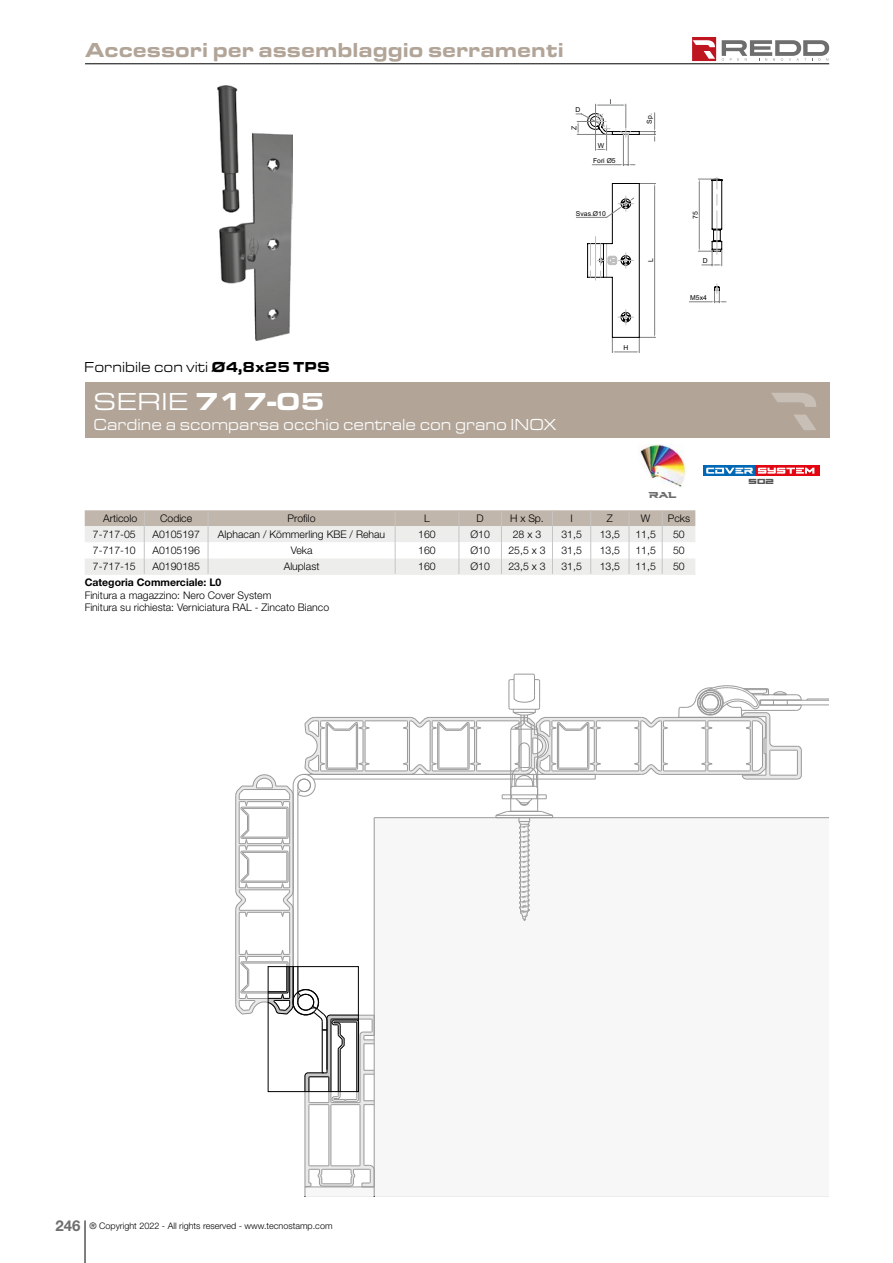
<style>
.page{position:relative;width:893px;height:1263px;background:#fff}
.page>*{position:absolute;margin:0;border:0;box-sizing:border-box;transform-origin:0 0}
.t1{font:900 25.5px "Eurostile Ext";color:#fff}
.t2{font:900 21px "Eurostile Ext";color:#b2a598;scale:.9 1}
.t3{font:16.5px "Eurostile Ext";color:#fff;scale:.88 1}
.t4{font:15px "Eurostile Ext";color:#000;scale:.88 1}
.TABELLE_LIGHT{font:300 10.5px "Helvetica Neue LT Std";color:#000}
.TABELLE_Piè_di_tabel{font:300 10.5px/12.6px "Helvetica Neue LT Std";color:#000}
.t5{font:10.5px "Cyberdyne";color:#6e6e6e}
.t6{font:300 9px "Helvetica Neue LT Std";color:#000}
.t7{font:9px "Cyberdyne";color:#565655}
.t8{font:6.75px "Arial";color:#010202}
.s1{font-weight:900}
.s2{font-weight:400}
.s3{font-weight:700}
.s4{font-weight:700;font-size:15px;color:#6e6e6e}
</style>
<div class="page">
<hr style="left:85px;top:1220px;width:1px;height:43px;background:#000">
<hr style="left:85px;top:64px;width:744px;height:1px;background:#000">
<div style="left:85px;top:383px;width:744px;height:55px;background:#b2a598"></div>
<svg style="left:722px;top:40px;width:107px;height:21px"></svg>
<svg style="left:692px;top:37px;width:24px;height:24px"></svg>
<svg style="left:771px;top:393px;width:45px;height:37px"></svg>
<svg style="left:576px;top:104px;width:150px;height:249px"></svg>
<img style="left:218px;top:86px;width:74px;height:255px">
<svg style="left:235px;top:674px;width:594px;height:522px"></svg>
<div style="left:268px;top:966px;width:91px;height:126px;border:1px solid #000"></div>
<svg style="left:85px;top:545px;width:610px;height:29px"></svg>
<hr style="left:85px;top:574px;width:59px;height:1px;background:#ededec">
<hr style="left:144px;top:574px;width:64px;height:1px;background:#ededec">
<hr style="left:208px;top:574px;width:30px;height:1px;background:#ededec">
<hr style="left:238px;top:574px;width:30px;height:1px;background:#ededec">
<hr style="left:268px;top:574px;width:51px;height:1px;background:#ededec">
<hr style="left:319px;top:574px;width:38px;height:1px;background:#ededec">
<hr style="left:357px;top:574px;width:38px;height:1px;background:#ededec">
<hr style="left:395px;top:574px;width:64px;height:1px;background:#ededec">
<hr style="left:459px;top:574px;width:42px;height:1px;background:#ededec">
<hr style="left:501px;top:574px;width:51px;height:1px;background:#ededec">
<hr style="left:552px;top:574px;width:39px;height:1px;background:#ededec">
<hr style="left:591px;top:574px;width:38px;height:1px;background:#ededec">
<hr style="left:629px;top:574px;width:33px;height:1px;background:#ededec">
<hr style="left:662px;top:574px;width:33px;height:1px;background:#ededec">
<svg style="left:85px;top:444px;width:735px;height:101px"></svg>
<img style="left:638px;top:445px;width:49px;height:42px">
<svg style="left:703px;top:466px;width:52px;height:10px"></svg>
<svg style="left:755px;top:466px;width:64px;height:10px"></svg>
<svg style="left:706px;top:468px;width:108px;height:6px"></svg>
<h2 class="t2" style="left:85px;top:34px;width:534px">Accessori per assemblaggio serramenti</h2>
<p class="t8" style="left:575px;top:106px;width:6px">D</p>
<p class="t8" style="left:570px;top:130px;width:6px;rotate:-90deg">Z</p>
<p class="t8" style="left:610px;top:97px;width:3px">I</p>
<p class="t8" style="left:598px;top:141px;width:8px">W</p>
<p class="t8" style="left:593px;top:156px;width:24px">Fori Ø5</p>
<p class="t8" style="left:576px;top:209px;width:31px">Svas.Ø10</p>
<p class="t8" style="left:645px;top:124px;width:12px;rotate:-90deg">Sp.</p>
<p class="t8" style="left:646px;top:262px;width:5px;rotate:-90deg">L</p>
<p class="t4" style="left:84px;top:356px;width:281px">Fornibile con viti <span class="s1">Ø4,8x25 TPS</span></p>
<p class="t1" style="left:94px;top:382px;width:233px"><span class="s2">SERIE</span> 717-05</p>
<p class="t3" style="left:94px;top:412px;width:527px">Cardine a scomparsa occhio centrale con grano INOX</p>
<p class="t8" style="left:623px;top:344px;width:6px">H</p>
<p class="t8" style="left:691px;top:219px;width:9px;rotate:-90deg">75</p>
<p class="t8" style="left:703px;top:257px;width:6px">D</p>
<p class="t8" style="left:690px;top:293px;width:18px">M5x4</p>
<p class="t5" style="left:648px;top:489px;width:30px">RAL</p>
<p class="TABELLE_LIGHT" style="left:103px;top:512px;width:36px">Articolo</p>
<p class="TABELLE_LIGHT" style="left:160px;top:512px;width:34px">Codice</p>
<p class="TABELLE_LIGHT" style="left:288px;top:512px;width:30px">Profilo</p>
<p class="TABELLE_LIGHT" style="left:424px;top:512px;width:7px">L</p>
<p class="TABELLE_LIGHT" style="left:477px;top:512px;width:9px">D</p>
<p class="TABELLE_LIGHT" style="left:510px;top:512px;width:35px">H x Sp.</p>
<p class="TABELLE_LIGHT" style="left:570px;top:512px;width:4px">I</p>
<p class="TABELLE_LIGHT" style="left:607px;top:512px;width:8px">Z</p>
<p class="TABELLE_LIGHT" style="left:641px;top:512px;width:11px">W</p>
<p class="TABELLE_LIGHT" style="left:668px;top:512px;width:24px">Pcks</p>
<p class="TABELLE_LIGHT" style="left:93px;top:528px;width:44px">7-717-05</p>
<p class="TABELLE_LIGHT" style="left:152px;top:528px;width:49px">A0105197</p>
<p class="TABELLE_LIGHT" style="left:218px;top:528px;width:169px">Alphacan / Kömmerling KBE / Rehau</p>
<p class="TABELLE_LIGHT" style="left:418px;top:528px;width:19px">160</p>
<p class="TABELLE_LIGHT" style="left:470px;top:528px;width:21px">Ø10</p>
<p class="TABELLE_LIGHT" style="left:513px;top:528px;width:30px">28 x 3</p>
<p class="TABELLE_LIGHT" style="left:561px;top:528px;width:22px">31,5</p>
<p class="TABELLE_LIGHT" style="left:600px;top:528px;width:22px">13,5</p>
<p class="TABELLE_LIGHT" style="left:635px;top:528px;width:22px">11,5</p>
<p class="TABELLE_LIGHT" style="left:673px;top:528px;width:13px">50</p>
<p class="TABELLE_LIGHT" style="left:93px;top:544px;width:44px">7-717-10</p>
<p class="TABELLE_LIGHT" style="left:152px;top:544px;width:49px">A0105196</p>
<p class="TABELLE_LIGHT" style="left:291px;top:544px;width:23px">Veka</p>
<p class="TABELLE_LIGHT" style="left:418px;top:544px;width:19px">160</p>
<p class="TABELLE_LIGHT" style="left:470px;top:544px;width:21px">Ø10</p>
<p class="TABELLE_LIGHT" style="left:508px;top:544px;width:39px">25,5 x 3</p>
<p class="TABELLE_LIGHT" style="left:561px;top:544px;width:22px">31,5</p>
<p class="TABELLE_LIGHT" style="left:600px;top:544px;width:22px">13,5</p>
<p class="TABELLE_LIGHT" style="left:635px;top:544px;width:22px">11,5</p>
<p class="TABELLE_LIGHT" style="left:673px;top:544px;width:13px">50</p>
<p class="TABELLE_LIGHT" style="left:93px;top:560px;width:44px">7-717-15</p>
<p class="TABELLE_LIGHT" style="left:152px;top:560px;width:49px">A0190185</p>
<p class="TABELLE_LIGHT" style="left:284px;top:560px;width:37px">Aluplast</p>
<p class="TABELLE_LIGHT" style="left:418px;top:560px;width:19px">160</p>
<p class="TABELLE_LIGHT" style="left:470px;top:560px;width:21px">Ø10</p>
<p class="TABELLE_LIGHT" style="left:508px;top:560px;width:39px">23,5 x 3</p>
<p class="TABELLE_LIGHT" style="left:561px;top:560px;width:22px">31,5</p>
<p class="TABELLE_LIGHT" style="left:600px;top:560px;width:22px">13,5</p>
<p class="TABELLE_LIGHT" style="left:635px;top:560px;width:22px">11,5</p>
<p class="TABELLE_LIGHT" style="left:673px;top:560px;width:13px">50</p>
<p class="TABELLE_Piè_di_tabel" style="left:85px;top:576px;width:246px"><span class="s3">Categoria Commerciale: L0<br></span>Finitura a magazzino: Nero Cover System<br>Finitura su richiesta: Verniciatura RAL - Zincato Bianco</p>
<p class="t7" style="left:749px;top:477px;width:27px">502</p>
<p class="t6" style="left:55px;top:1220px;width:279px"><span class="s4">246</span> ® Copyright 2022 - All rights reserved - www.tecnostamp.com</p>
</div>
